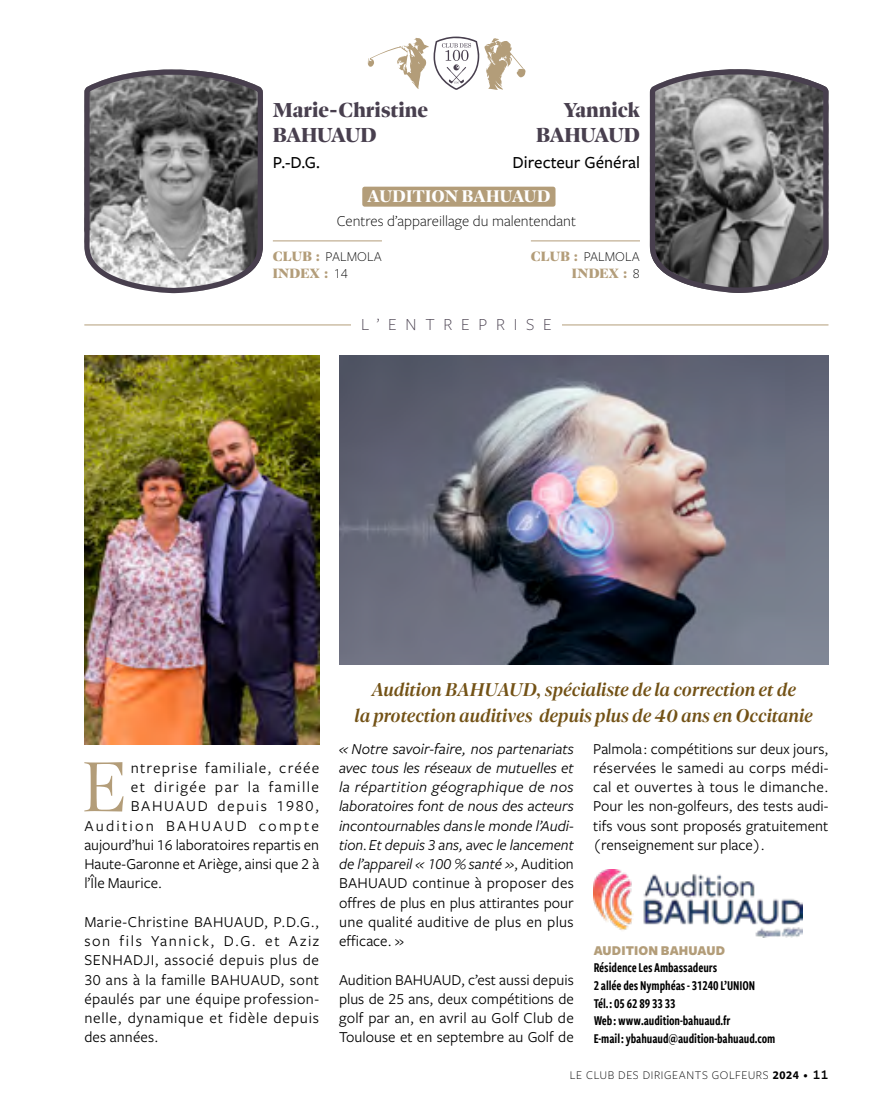
<style>
.page{position:relative;width:893px;height:1117px;background:#fff}
.page>*{position:absolute;margin:0;border:0;box-sizing:border-box;transform-origin:0 0}
.t1{font:300 73.33px "Dejanire Headline";color:#b39d79}
.t2{font:800 21px/25.2px "Dejanire Headline";color:#483f4e}
.t3{font:800 21px/25.2px "Dejanire Headline";letter-spacing:-.02em;color:#483f4e;text-align:right}
.t4{font:italic 500 19.25px/26.2px "Dejanire Headline";color:#735216;text-align:center}
.t5{font:500 17.5px "Freight Sans Pro";color:#000}
.t6{font:700 17.5px "Dejanire Headline";letter-spacing:.005em;color:#fff}
.t7{font:300 17.5px "Freight Sans Pro";letter-spacing:.5em;color:#483f4e}
.t8{font:15.75px/19.2px "Freight Sans Pro";letter-spacing:.01em;color:#000;text-align:justify}
.t9{font:italic 15.75px/19.2px "Freight Sans Pro";color:#000;text-align:justify}
.t10{font:300 15.75px "Freight Sans Pro";color:#000}
.t11{font:15.75px "Freight Sans Pro";letter-spacing:.07em;color:#000}
.t12{font:15.75px "Freight Sans Pro";letter-spacing:.09em;color:#000}
.t13{font:15.75px "Freight Sans Pro";letter-spacing:.135em;color:#000}
.t14{font:15.75px "Freight Sans Pro";letter-spacing:.1em;color:#000}
.t15{font:14px/17.5px "Freight Sans Cmp Pro Semi";letter-spacing:-.005em;color:#000}
.t16{font:300 14px "Freight Sans Pro";color:#000}
.t17{font:900 14px "Dejanire Headline";color:#b39d79}
.t18{font:900 14px "Freight Sans Pro";letter-spacing:.01em;color:#b39d79;scale:.95 1}
.t19{font:300 12.25px "Freight Sans Pro";letter-spacing:.05em;color:#000}
.s1{font-family:"Dejanire Headline";font-weight:900;color:#b39d79}
.s2{font-family:"Freight Sans Pro";font-weight:300;color:#000}
.s3{font-style:normal}
.s4{font-weight:700}
.s5{font-family:"Maax";font-weight:500}
</style>
<div class="page">
<hr style="left:84px;top:324px;width:744px;height:1px;background:#b39d79">
<div style="left:351px;top:317px;width:211px;height:16px;background:#fff"></div>
<svg style="left:84px;top:69px;width:179px;height:225px;background:#898889"></svg>
<svg style="left:649px;top:69px;width:180px;height:224px;background:#807f80"></svg>
<div style="left:362px;top:187px;width:193px;height:19px;background:#b39d79;border-radius:2px"></div>
<hr style="left:273px;top:240px;width:109px;height:1px;background:#b39d79">
<hr style="left:531px;top:240px;width:109px;height:1px;background:#b39d79">
<img style="left:594px;top:869px;width:208px;height:68px">
<img style="left:339px;top:355px;width:489px;height:309px">
<img style="left:84px;top:355px;width:235px;height:389px">
<svg style="left:368px;top:37px;width:158px;height:53px"></svg>
<h2 class="t2" style="left:273px;top:97px;width:157px">Marie-Christine<br>BAHUAUD</h2>
<p class="t5" style="left:273px;top:150px;width:49px">P.-D.G.</p>
<h2 class="t3" style="left:536px;top:97px;width:105px">Yannick<br>BAHUAUD</h2>
<p class="t5" style="left:513px;top:150px;width:129px">Directeur Général</p>
<p class="t6" style="left:367px;top:186px;width:185px">AUDITION BAHUAUD</p>
<p class="t10" style="left:337px;top:210px;width:241px">Centres d’appareillage du malentendant</p>
<p class="t16" style="left:273px;top:247px;width:111px"><span class="s1">CLUB:</span> PALMOLA</p>
<p class="t17" style="left:273px;top:264px;width:76px">INDEX: <span class="s2">14</span></p>
<p class="t16" style="left:531px;top:247px;width:111px"><span class="s1">CLUB:</span> PALMOLA</p>
<p class="t17" style="left:572px;top:264px;width:69px">INDEX: <span class="s2">8</span></p>
<p class="t7" style="left:361px;top:312px;width:192px">L’ENTREPRISE</p>
<h1 class="t1" style="left:82px;top:744px;width:47px">E</h1>
<p class="t11" style="left:131px;top:757px;width:190px">ntreprise familiale, créée</p>
<p class="t12" style="left:131px;top:776px;width:190px">et dirigée par la famille</p>
<p class="t14" style="left:131px;top:795px;width:190px">BAHUAUD depuis 1980,</p>
<p class="t13" style="left:84px;top:814px;width:236px">Audition BAHUAUD compte</p>
<p class="t8" style="left:84px;top:834px;width:236px">aujourd’hui 16 laboratoires repartis en</p>
<p class="t8" style="left:84px;top:853px;width:236px">Haute-Garonne et Ariège, ainsi que 2 à</p>
<p class="t8" style="left:84px;top:872px;width:79px">l’Île Maurice.</p>
<p class="t8" style="left:84px;top:911px;width:236px">Marie-Christine BAHUAUD, P.D.G., son fils Yannick, D.G. et Aziz SENHADJI, associé depuis plus de 30 ans à la famille BAHUAUD, sont épaulés par une équipe profession&shy;nelle, dynamique et fidèle depuis des années.</p>
<p class="t4" style="left:355px;top:676px;width:460px">Audition BAHUAUD, spécialiste de la correction et de<br>la protection auditives depuis plus de 40 ans en Occitanie</p>
<p class="t9" style="left:339px;top:738px;width:236px">« Notre savoir-faire, nos partenariats avec tous les réseaux de mutuelles et la répartition géographique de nos laboratoires font de nous des acteurs incontournables dans le monde l’Audi&shy;tion. Et depuis 3 ans, avec le lancement de l’appareil « 100 % santé »<span class="s3">, Audition BAHUAUD continue à proposer des offres de plus en plus attirantes pour une qualité auditive de plus en plus efficace. »</span></p>
<p class="t8" style="left:339px;top:969px;width:236px">Audition BAHUAUD, c’est aussi depuis plus de 25 ans, deux compétitions de golf par an, en avril au Golf Club de Toulouse et en septembre au Golf de</p>
<p class="t8" style="left:593px;top:738px;width:237px">Palmola : compétitions sur deux jours, réservées le samedi au corps médi&shy;cal et ouvertes à tous le dimanche.<br>Pour les non-golfeurs, des tests audi&shy;tifs vous sont proposés gratuitement (renseignement sur place).</p>
<p class="t18" style="left:594px;top:940px;width:140px">AUDITION BAHUAUD</p>
<p class="t15" style="left:594px;top:958px;width:183px">Résidence Les Ambassadeurs<br>2 allée des Nymphéas - 31240 L’UNION<br>Tél. : 05 62 89 33 33<br>Web : www.audition-bahuaud.fr<br>E-mail : ybahuaud@audition-bahuaud.com</p>
<p class="t19" style="left:570px;top:1066px;width:260px">LE CLUB DES DIRIGEANTS GOLFEURS <span class="s4">2024</span> <span class="s5">• 11</span></p>
</div>
